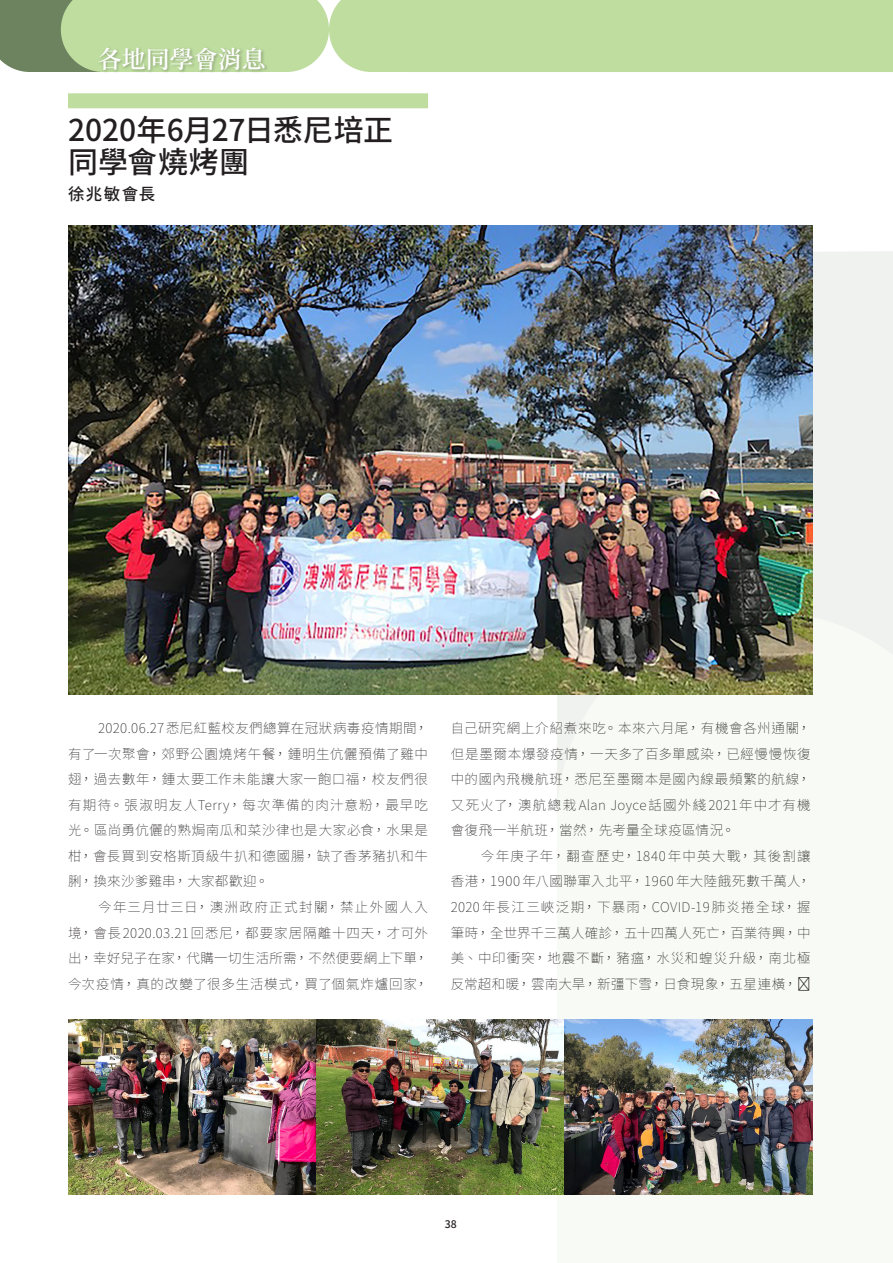
<style>
.page{position:relative;width:893px;height:1263px;background:#fff}
.page>*{position:absolute;margin:0;border:0;box-sizing:border-box;transform-origin:0 0}
.小題_Column__Bar{font:500 30px/31.5px "Source Han Sans TW";letter-spacing:-.005em;color:#231f20}
.t1{font:600 24px "Source Han Serif TC";color:#fff}
.Author_L{font:500 16.5px "Source Han Sans TW";letter-spacing:.08em;color:#231f20}
.內文_Indent{font:200 13.5px/25.5px "Source Han Sans TW";letter-spacing:.04em;color:#231f20;text-align:justify}
.t2{font:500 10.5px "Source Han Sans TW";color:#231f20}
</style>
<div class="page">
<svg style="left:0;top:0;width:893px;height:72px;background:#b8d69b"></svg>
<div style="left:97px;top:46px;width:172px;height:29px;background:#231f20;opacity:.3"></div>
<div style="left:812px;top:251px;width:81px;height:361px;background:#f0f2ef"></div>
<div style="left:557px;top:612px;width:336px;height:583px;background:#f8fbf5"></div>
<div style="left:68px;top:93px;width:360px;height:15px;background:#bedd9f"></div>
<img style="left:68px;top:225px;width:744px;height:469px">
<img style="left:68px;top:1020px;width:248px;height:175px">
<img style="left:316px;top:1020px;width:248px;height:175px">
<img style="left:564px;top:1020px;width:248px;height:175px">
<h2 class="t1" style="left:98px;top:46px;width:170px">各地同學會消息</h2>
<p class="小題_Column__Bar" style="left:68px;top:115px;width:327px">2020年6月27日悉尼培正同學會燒烤團</p>
<p class="Author_L" style="left:68px;top:184px;width:89px">徐兆敏會長</p>
<p class="內文_Indent" style="left:68px;top:716px;width:362px;text-indent:30px">2020.06.27悉尼紅藍校友們總算在冠狀病毒疫情期間，有了一次聚會，郊野公園燒烤午餐，鍾明生伉儷預備了雞中翅，過去數年，鍾太要工作未能讓大家一飽口福，校友們很有期待。張淑明友人Terry，每次準備的肉汁意粉，最早吃光。區尚勇伉儷的熟焗南瓜和菜沙律也是大家必食，水果是柑，會長買到安格斯頂級牛扒和德國腸，缺了香茅豬扒和牛脷，換來沙爹雞串，大家都歡迎。</p>
<p class="內文_Indent" style="left:68px;top:894px;width:362px;text-indent:30px">今年三月廿三日，澳洲政府正式封關，禁止外國人入境，會長2020.03.21回悉尼，都要家居隔離十四天，才可外出，幸好兒子在家，代購一切生活所需，不然便要網上下單，今次疫情，真的改變了很多生活模式，買了個氣炸爐回家，</p>
<p class="內文_Indent" style="left:451px;top:716px;width:362px">自己研究網上介紹煮來吃。本來六月尾，有機會各州通關，但是墨爾本爆發疫情，一天多了百多單感染，已經慢慢恢復中的國內飛機航班，悉尼至墨爾本是國內線最頻繁的航線，又死火了，澳航總栽 Alan Joyce話國外綫2021年中才有機會復飛一半航班，當然，先考量全球疫區情況。</p>
<p class="內文_Indent" style="left:451px;top:843px;width:362px;text-indent:30px">今年庚子年，翻查歷史，1840年中英大戰，其後割讓香港，1900年八國聯軍入北平，1960年大陸餓死數千萬人，2020年長江三峽泛期，下暴雨，COVID-19肺炎捲全球，握筆時，全世界千三萬人確診，五十四萬人死亡，百業待興，中美、中印衝突，地震不斷，豬瘟，水災和蝗災升級，南北極反常超和暖，雲南大旱，新彊下雪，日食現象，五星連橫，謡</p>
<p class="t2" style="left:445px;top:1218px;width:13px">38</p>
</div>
